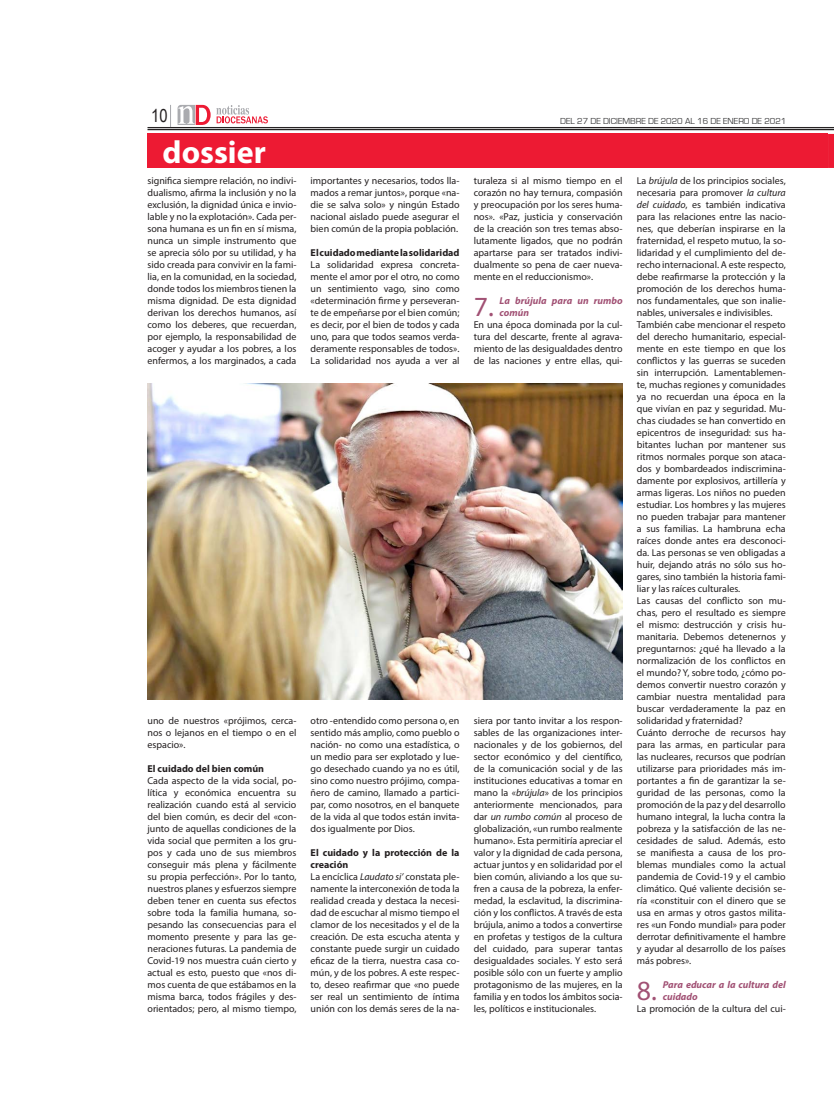
<style>
.page{position:relative;width:834px;height:1117px;background:#fff}
.page>*{position:absolute;margin:0;border:0;box-sizing:border-box;transform-origin:0 0}
.t1{font:700 32px "Myriad Pro";color:#fff}
.Párrafo_NODI{font:27.8px "Myriad Pro";color:#a15174}
.t2{font:18px "Arial Narrow";color:#231f20}
.Párrafo_NODI-2{font:10px/12px "Myriad Pro";color:#231f20;text-align:justify}
.Párrafo_NODI-3{font:700 10px/12px "Myriad Pro";color:#231f20}
.Párrafo_NODI-4{font:italic 700 10px/12px "Myriad Pro";color:#a15174}
.t3{font:9px "Eurostile";color:#3e3e3f}
.s1{font-style:italic}
</style>
<div class="page">
<hr style="left:147px;top:127px;width:686px;height:1px;background:#231f20">
<hr style="left:147px;top:129px;width:686px;height:1px;background:#231f20">
<svg style="left:177px;top:105px;width:33px;height:20px"></svg>
<svg style="left:216px;top:105px;width:52px;height:18px"></svg>
<svg style="left:170px;top:105px;width:1px;height:22px"></svg>
<div style="left:147px;top:133px;width:681px;height:35px;background:#ed1a33"></div>
<svg style="left:828px;top:134px;width:5px;height:34px"></svg>
<img style="left:147px;top:383px;width:475px;height:317px">
<p class="t2" style="left:151px;top:102px;width:18px">10</p>
<p class="t3" style="left:560px;top:116px;width:228px">DEL 27 DE DICIEMBRE DE 2020 AL 16 DE ENERO DE 2021</p>
<p class="t1" style="left:163px;top:131px;width:105px">dossier</p>
<p class="Párrafo_NODI-2" style="left:147px;top:174px;width:150px">significa siempre relación, no indivi&shy;dualismo, afirma la inclusión y no la exclusión, la dignidad única e invio&shy;lable y no la explotación». Cada per&shy;sona humana es un fin en sí misma, nunca un simple instrumento que se aprecia sólo por su utilidad, y ha sido creada para convivir en la fami&shy;lia, en la comunidad, en la sociedad, donde todos los miembros tienen la misma dignidad. De esta dignidad derivan los derechos humanos, así como los deberes, que recuerdan, por ejemplo, la responsabilidad de acoger y ayudar a los pobres, a los enfermos, a los marginados, a cada</p>
<p class="Párrafo_NODI-2" style="left:310px;top:174px;width:150px">importantes y necesarios, todos lla&shy;mados a remar juntos», porque «na&shy;die se salva solo» y ningún Estado nacional aislado puede asegurar el bien común de la propia población.</p>
<p class="Párrafo_NODI-2" style="left:473px;top:174px;width:150px">turaleza si al mismo tiempo en el corazón no hay ternura, compasión y preocupación por los seres huma&shy;nos». «Paz, justicia y conservación de la creación son tres temas abso&shy;lutamente ligados, que no podrán apartarse para ser tratados indivi&shy;dualmente so pena de caer nueva&shy;mente en el reduccionismo».</p>
<p class="Párrafo_NODI" style="left:473px;top:289px;width:22px">7.</p>
<p class="Párrafo_NODI-4" style="left:499px;top:294px;width:124px">La brújula para un rumbo común</p>
<p class="Párrafo_NODI-2" style="left:473px;top:318px;width:150px">En una época dominada por la cul&shy;tura del descarte, frente al agrava&shy;miento de las desigualdades dentro de las naciones y entre ellas, qui-</p>
<p class="Párrafo_NODI-2" style="left:636px;top:174px;width:150px">La <span class="s1">brújula</span> de los principios sociales, necesaria para promover <span class="s1">la cultura del cuidado</span>, es también indicativa para las relaciones entre las nacio&shy;nes, que deberían inspirarse en la fraternidad, el respeto mutuo, la so&shy;lidaridad y el cumplimiento del de&shy;recho internacional. A este respecto, debe reafirmarse la protección y la promoción de los derechos huma&shy;nos fundamentales, que son inalie&shy;nables, universales e indivisibles.</p>
<p class="Párrafo_NODI-2" style="left:636px;top:318px;width:150px">También cabe mencionar el respeto del derecho humanitario, especial&shy;mente en este tiempo en que los conflictos y las guerras se suceden sin interrupción. Lamentablemen&shy;te, muchas regiones y comunidades ya no recuerdan una época en la que vivían en paz y seguridad. Mu&shy;chas ciudades se han convertido en epicentros de inseguridad: sus ha&shy;bitantes luchan por mantener sus ritmos normales porque son ataca&shy;dos y bombardeados indiscrimina&shy;damente por explosivos, artillería y armas ligeras. Los niños no pueden estudiar. Los hombres y las mujeres no pueden trabajar para mantener a sus familias. La hambruna echa raíces donde antes era desconoci&shy;da. Las personas se ven obligadas a huir, dejando atrás no sólo sus ho&shy;gares, sino también la historia fami&shy;liar y las raíces culturales.</p>
<p class="Párrafo_NODI-2" style="left:636px;top:594px;width:150px">Las causas del conflicto son mu&shy;chas, pero el resultado es siempre el mismo: destrucción y crisis hu&shy;manitaria. Debemos detenernos y preguntarnos: ¿qué ha llevado a la normalización de los conflictos en el mundo? Y, sobre todo, ¿cómo po&shy;demos convertir nuestro corazón y cambiar nuestra mentalidad para buscar verdaderamente la paz en solidaridad y fraternidad?</p>
<p class="Párrafo_NODI-2" style="left:636px;top:726px;width:150px">Cuánto derroche de recursos hay para las armas, en particular para las nucleares, recursos que podrían utilizarse para prioridades más im&shy;portantes a fin de garantizar la se&shy;guridad de las personas, como la promoción de la paz y del desarrollo humano integral, la lucha contra la pobreza y la satisfacción de las ne&shy;cesidades de salud. Además, esto se manifiesta a causa de los pro&shy;blemas mundiales como la actual pandemia de Covid-19 y el cambio climático. Qué valiente decisión se&shy;ría «constituir con el dinero que se usa en armas y otros gastos milita&shy;res «un Fondo mundial» para poder derrotar definitivamente el hambre y ayudar al desarrollo de los países más pobres».</p>
<p class="Párrafo_NODI" style="left:636px;top:973px;width:22px">8.</p>
<p class="Párrafo_NODI-4" style="left:662px;top:978px;width:124px">Para educar a la cultura del cuidado</p>
<p class="Párrafo_NODI-2" style="left:636px;top:1002px;width:150px">La promoción de la cultura del cui-</p>
<p class="Párrafo_NODI-3" style="left:310px;top:246px;width:150px">El cuidado mediante la solidaridad</p>
<p class="Párrafo_NODI-2" style="left:310px;top:258px;width:150px">La solidaridad expresa concreta&shy;mente el amor por el otro, no como un sentimiento vago, sino como «determinación firme y perseveran&shy;te de empeñarse por el bien común; es decir, por el bien de todos y cada uno, para que todos seamos verda&shy;deramente responsables de todos».<br>La solidaridad nos ayuda a ver al</p>
<p class="Párrafo_NODI-2" style="left:147px;top:714px;width:150px">uno de nuestros «prójimos, cerca&shy;nos o lejanos en el tiempo o en el espacio».</p>
<p class="Párrafo_NODI-3" style="left:147px;top:762px;width:118px">El cuidado del bien común</p>
<p class="Párrafo_NODI-2" style="left:147px;top:774px;width:150px">Cada aspecto de la vida social, po&shy;lítica y económica encuentra su realización cuando está al servicio del bien común, es decir del «con&shy;junto de aquellas condiciones de la vida social que permiten a los gru&shy;pos y cada uno de sus miembros conseguir más plena y fácilmente su propia perfección». Por lo tanto, nuestros planes y esfuerzos siempre deben tener en cuenta sus efectos sobre toda la familia humana, so&shy;pesando las consecuencias para el momento presente y para las ge&shy;neraciones futuras. La pandemia de Covid-19 nos muestra cuán cierto y actual es esto, puesto que «nos di&shy;mos cuenta de que estábamos en la misma barca, todos frágiles y des&shy;orientados; pero, al mismo tiempo,</p>
<p class="Párrafo_NODI-2" style="left:310px;top:714px;width:150px">otro -entendido como persona o, en sentido más amplio, como pueblo o nación- no como una estadística, o un medio para ser explotado y lue&shy;go desechado cuando ya no es útil, sino como nuestro prójimo, compa&shy;ñero de camino, llamado a partici&shy;par, como nosotros, en el banquete de la vida al que todos están invita&shy;dos igualmente por Dios.</p>
<p class="Párrafo_NODI-3" style="left:310px;top:846px;width:150px">El cuidado y la protección de la creación</p>
<p class="Párrafo_NODI-2" style="left:310px;top:870px;width:150px">La encíclica <span class="s1">Laudato si’</span> constata ple&shy;namente la interconexión de toda la realidad creada y destaca la necesi&shy;dad de escuchar al mismo tiempo el clamor de los necesitados y el de la creación. De esta escucha atenta y constante puede surgir un cuidado eficaz de la tierra, nuestra casa co&shy;mún, y de los pobres. A este respec&shy;to, deseo reafirmar que «no puede ser real un sentimiento de íntima unión con los demás seres de la na-</p>
<p class="Párrafo_NODI-2" style="left:473px;top:714px;width:150px">siera por tanto invitar a los respon&shy;sables de las organizaciones inter&shy;nacionales y de los gobiernos, del sector económico y del científico, de la comunicación social y de las instituciones educativas a tomar en mano la «<span class="s1">brújula</span>» de los principios anteriormente mencionados, para dar <span class="s1">un rumbo común</span> al proceso de globalización, «un rumbo realmente humano». Esta permitiría apreciar el valor y la dignidad de cada persona, actuar juntos y en solidaridad por el bien común, aliviando a los que su&shy;fren a causa de la pobreza, la enfer&shy;medad, la esclavitud, la discrimina&shy;ción y los conflictos. A través de esta brújula, animo a todos a convertirse en profetas y testigos de la cultura del cuidado, para superar tantas desigualdades sociales. Y esto será posible sólo con un fuerte y amplio protagonismo de las mujeres, en la familia y en todos los ámbitos socia&shy;les, políticos e institucionales.</p>
</div>
